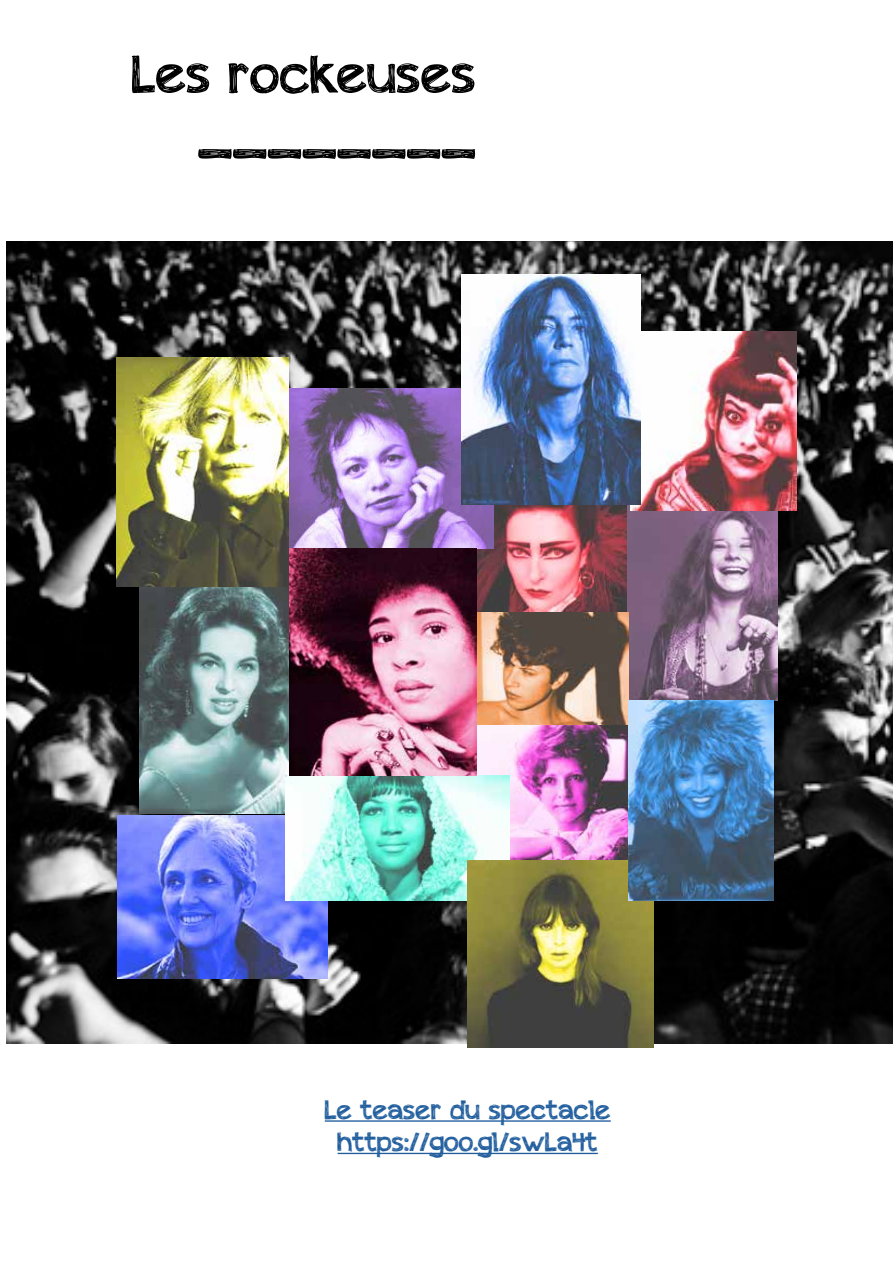
<style>
.page{position:relative;width:893px;height:1263px;background:#fff}
.page>*{position:absolute;margin:0;border:0;box-sizing:border-box;transform-origin:0 0}
.t1{font:72px "appleberry";color:#000}
.t2{font:54px "appleberry";color:#000}
.t3{font:27px/32.4px "appleberry";color:#215e9e;text-align:center}
</style>
<div class="page">
<img style="left:6px;top:242px;width:887px;height:801px">
<img style="left:476px;top:504px;width:152px;height:109px">
<img style="left:139px;top:584px;width:151px;height:230px">
<img style="left:476px;top:725px;width:152px;height:136px">
<img style="left:628px;top:504px;width:149px;height:196px">
<img style="left:117px;top:815px;width:211px;height:163px">
<img style="left:286px;top:775px;width:223px;height:126px">
<img style="left:476px;top:613px;width:152px;height:112px">
<img style="left:468px;top:861px;width:186px;height:186px">
<img style="left:630px;top:332px;width:166px;height:178px">
<img style="left:628px;top:700px;width:146px;height:201px">
<img style="left:288px;top:388px;width:205px;height:160px">
<img style="left:462px;top:274px;width:178px;height:230px">
<img style="left:290px;top:548px;width:186px;height:227px">
<img style="left:116px;top:357px;width:172px;height:230px">
<hr style="left:325px;top:1120px;width:286px;height:2px;background:#215e9e">
<hr style="left:338px;top:1153px;width:260px;height:1px;background:#215e9e">
<h2 class="t2" style="left:132px;top:38px;width:346px">Les rockeuses</h2>
<h1 class="t1" style="left:198px;top:106px;width:280px">————————</h1>
<p class="t3" style="left:325px;top:1093px;width:287px">Le teaser du spectacle https://goo.gl/swLa4t</p>
</div>
